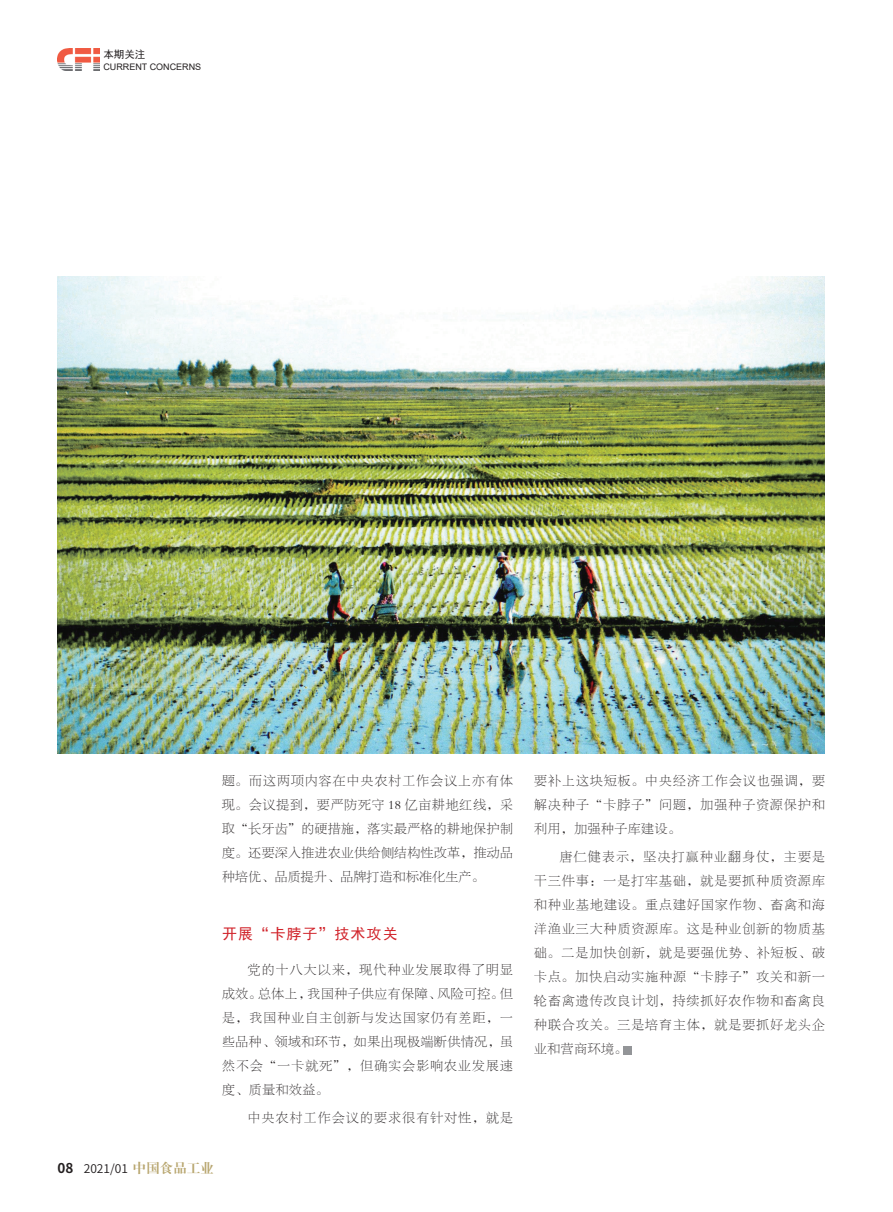
<style>
.page{position:relative;width:893px;height:1212px;background:#fff}
.page>*{position:absolute;margin:0;border:0;box-sizing:border-box;transform-origin:0 0}
.t1{font:15px "Sim Hei";letter-spacing:.07em;color:#d1232a}
.t2{font:12.75px/24px "FZBSK GBK1 0";letter-spacing:.09em;color:#231f20;text-align:justify}
.t3{font:12px "Source Han Sans CN";color:#231f20}
.t4{font:10.5px "Sim Hei";color:#231f20}
.t5{font:9px "Arial";color:#231f20}
.s1{font-weight:700;font-size:13.5px}
.s2{font-family:"H Ya 4 gj";font-size:13.5px;color:#b8a66f}
</style>
<div class="page">
<img style="left:57px;top:49px;width:42px;height:21px">
<div style="left:624px;top:1046px;width:8px;height:8px;background:#939598"></div>
<img style="left:57px;top:276px;width:768px;height:477px">
<p class="t4" style="left:103px;top:49px;width:43px">本期关注</p>
<p class="t5" style="left:103px;top:60px;width:99px">CURRENT CONCERNS</p>
<p class="t2" style="left:222px;top:769px;width:292px">题。而这两项内容在中央农村工作会议上亦有体现。会议提到，要严防死守 18 亿亩耕地红线，采取“长牙齿”的硬措施，落实最严格的耕地保护制度。还要深入推进农业供给侧结构性改革，推动品种培优、品质提升、品牌打造和标准化生产。</p>
<p class="t1" style="left:222px;top:926px;width:177px">开展“卡脖子”技术攻关</p>
<p class="t2" style="left:222px;top:958px;width:292px;text-indent:26px">党的十八大以来，现代种业发展取得了明显成效。总体上，我国种子供应有保障、风险可控。但是，我国种业自主创新与发达国家仍有差距，一些品种、领域和环节，如果出现极端断供情况，虽然不会“一卡就死”，但确实会影响农业发展速度、质量和效益。</p>
<p class="t2" style="left:248px;top:1106px;width:267px">中央农村工作会议的要求很有针对性，就是</p>
<p class="t3" style="left:58px;top:1161px;width:158px"><span class="s1">08</span> 2021/01 <span class="s2">中国食品工业</span></p>
<p class="t2" style="left:534px;top:769px;width:292px">要补上这块短板。中央经济工作会议也强调，要解决种子“卡脖子”问题，加强种子资源保护和利用，加强种子库建设。</p>
<p class="t2" style="left:534px;top:845px;width:292px;text-indent:26px">唐仁健表示，坚决打赢种业翻身仗，主要是干三件事：一是打牢基础，就是要抓种质资源库和种业基地建设。重点建好国家作物、畜禽和海洋渔业三大种质资源库。这是种业创新的物质基础。二是加快创新，就是要强优势、补短板、破卡点。加快启动实施种源“卡脖子”攻关和新一轮畜禽遗传改良计划，持续抓好农作物和畜禽良种联合攻关。三是培育主体，就是要抓好龙头企业和营商环境。</p>
</div>
